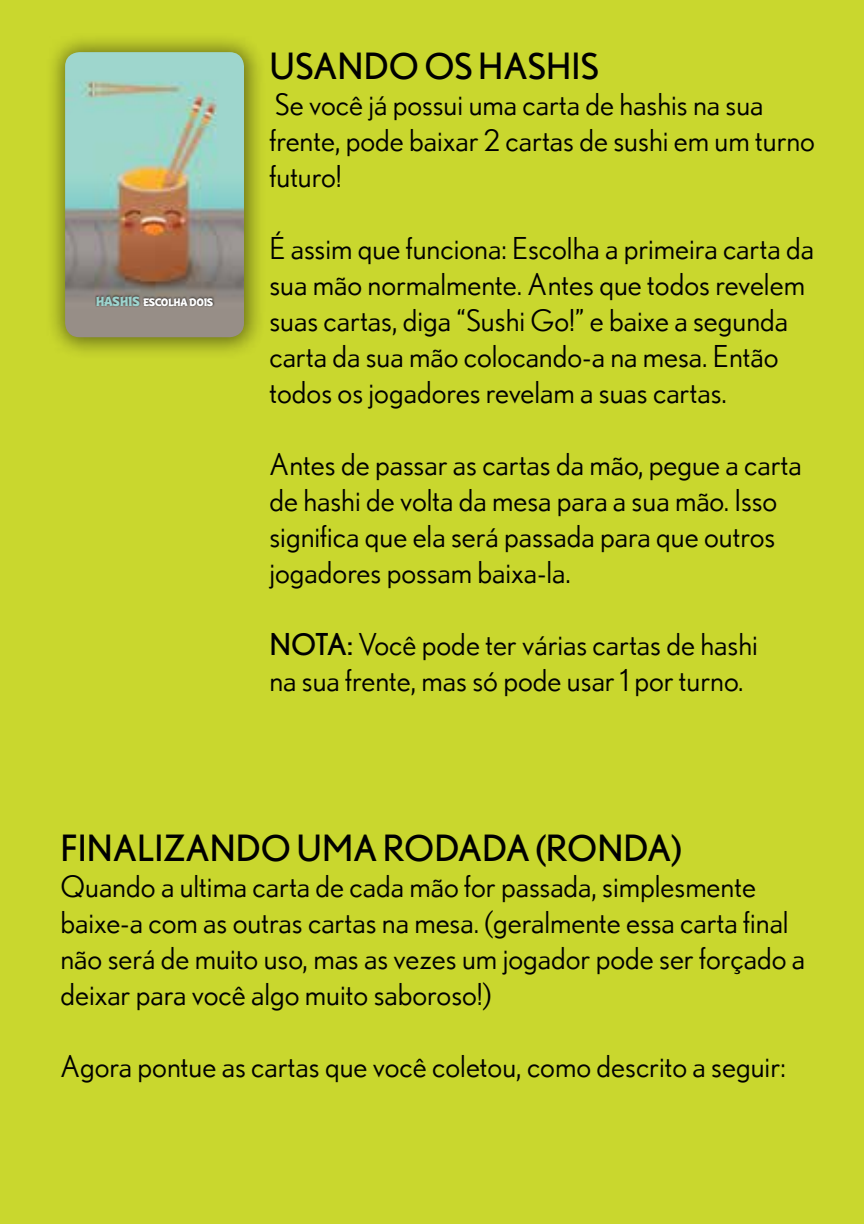
<style>
.page{position:relative;width:864px;height:1224px;background:#c9d72e}
.page>*{position:absolute;margin:0;border:0;box-sizing:border-box;transform-origin:0 0}
.t1{font:36px "Nobel";color:#000}
.t2{font:30px/36px "Nobel";color:#000}
.t3{font:800 11.2px "Badger";letter-spacing:-.04em;color:#fff}
.s1{font-size:14px;color:#9dd3cd}
.s2{font-style:inherit}
</style>
<div class="page">
<hr style="left:863px;top:34px;width:1px;height:74px;background:#7d4d83">
<div style="left:45px;top:32px;width:222px;height:329px;background:#000;opacity:.5"></div>
<img style="left:65px;top:52px;width:179px;height:285px">
<p class="t3" style="left:96px;top:295px;width:119px"><span class="s1">HASHIS</span> ESCOLHA DOIS</p>
<p class="t1" style="left:269px;top:46px;width:331px">USANDO OS HASHIS</p>
<p class="t2" style="left:269px;top:86px;width:547px">Se você já possui uma carta de hashis na sua frente, pode baixar 2 cartas de sushi em um turno futuro!</p>
<p class="t2" style="left:269px;top:230px;width:546px">É assim que funciona: Escolha a primeira carta da sua mão normalmente. Antes que todos revelem suas cartas, diga “Sushi Go!” e baixe a segunda carta da sua mão colocando-a na mesa. Então todos os jogadores revelam a suas cartas.</p>
<p class="t2" style="left:269px;top:446px;width:534px">Antes de passar as cartas da mão, pegue a carta de hashi de volta da mesa para a sua mão. Isso significa que ela será passada para que outros jogadores possam baixa-la.</p>
<p class="t2" style="left:269px;top:626px;width:490px"><span class="s2">NOTA:</span> Você pode ter várias cartas de hashi na sua frente, mas só pode usar 1 por turno.</p>
<p class="t1" style="left:60px;top:828px;width:623px">FINALIZANDO UMA RODADA (RONDA)</p>
<p class="t2" style="left:60px;top:868px;width:746px">Quando a ultima carta de cada mão for passada, simplesmente baixe-a com as outras cartas na mesa. (geralmente essa carta final não será de muito uso, mas as vezes um jogador pode ser forçado a deixar para você algo muito saboroso!)</p>
<p class="t2" style="left:60px;top:1048px;width:727px">Agora pontue as cartas que você coletou, como descrito a seguir:</p>
</div>
